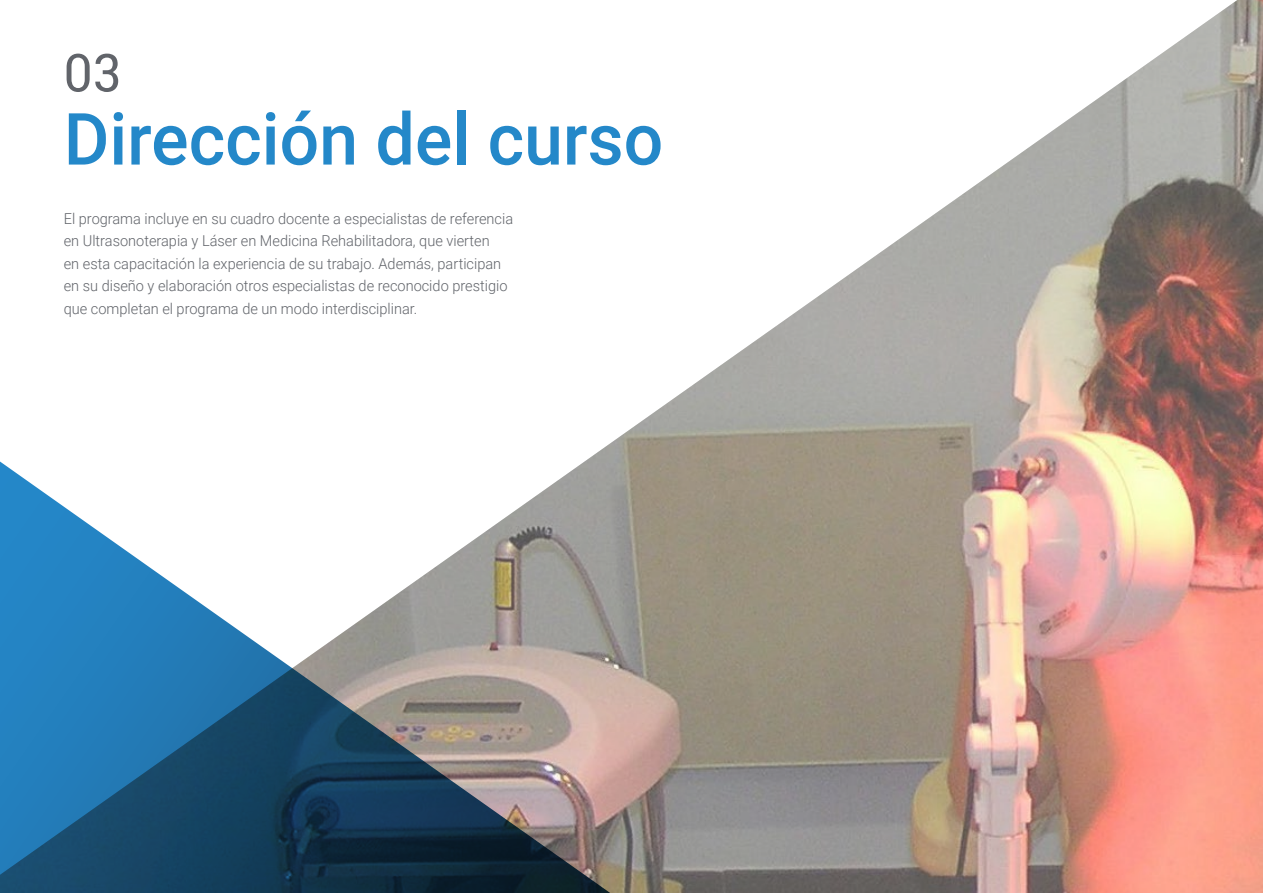
<style>
.page{position:relative;width:1263px;height:893px;background:#fff}
.page>*{position:absolute;margin:0;border:0;box-sizing:border-box;transform-origin:0 0}
.t1{font:500 72px "Roboto";color:#2488c9}
.t2{font:52.5px "Roboto";color:#61646a}
.t3{font:300 15px/22.5px "Roboto";color:#61646a}
</style>
<div class="page">
<img style="left:607px;top:0;width:656px;height:893px">
<svg style="left:0;top:446px;width:640px;height:447px"></svg>
<h2 class="t2" style="left:64px;top:36px;width:59px">03</h2>
<h1 class="t1" style="left:64px;top:89px;width:601px">Dirección del curso</h1>
<p class="t3" style="left:64px;top:207px;width:451px">El programa incluye en su cuadro docente a especialistas de referencia en Ultrasonoterapia y Láser en Medicina Rehabilitadora, que vierten<br>en esta capacitación la experiencia de su trabajo. Además, participan en su diseño y elaboración otros especialistas de reconocido prestigio que completan el programa de un modo interdisciplinar.</p>
</div>
